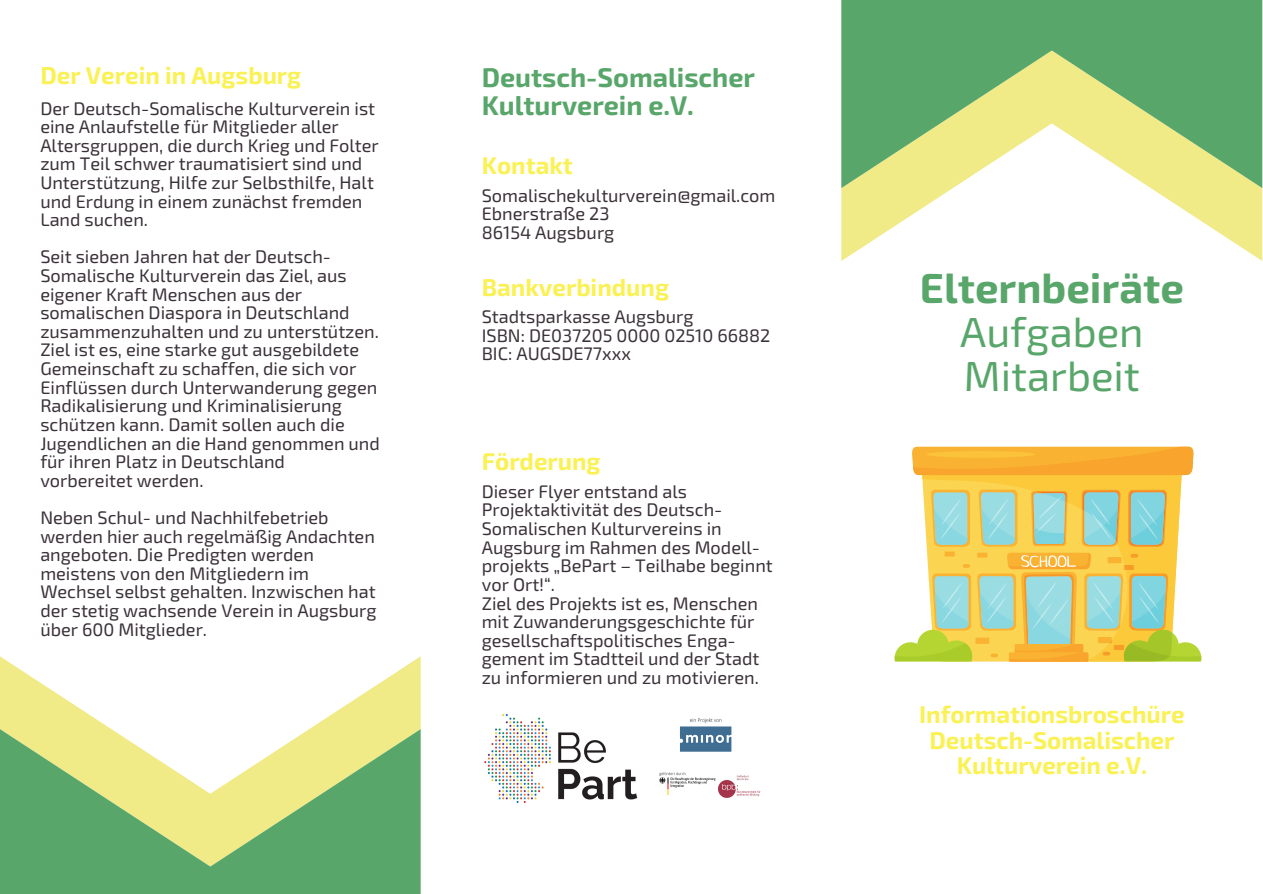
<style>
.page{position:relative;width:1263px;height:894px;background:#fff}
.page>*{position:absolute;margin:0;border:0;box-sizing:border-box;transform-origin:0 0}
.t1{font:42px "Exo 2";color:#58a66a}
.t2{font:700 42px "Exo 2";color:#58a66a}
.t3{font:700 27px/28px "Exo 2";color:#58a66a}
.t4{font:700 24.15px "Exo 2";color:#faf155}
.t5{font:18.15px/18.6px "Exo 2";color:#3a3139}
</style>
<div class="page">
<svg style="left:0;top:656px;width:421px;height:73px"></svg>
<svg style="left:0;top:729px;width:421px;height:164px;background:#99c481"></svg>
<svg style="left:841px;top:188px;width:421px;height:73px"></svg>
<svg style="left:841px;top:0;width:421px;height:188px;background:#91c07e"></svg>
<img style="left:484px;top:714px;width:277px;height:89px">
<svg style="left:922px;top:475px;width:260px;height:77px;background:#e1d171"></svg>
<svg style="left:1082px;top:489px;width:39px;height:57px;background:#a0cbb7"></svg>
<svg style="left:1128px;top:489px;width:39px;height:57px;background:#99c7b6"></svg>
<svg style="left:1031px;top:491px;width:37px;height:55px;background:#aacfb8"></svg>
<svg style="left:895px;top:552px;width:307px;height:109px"></svg>
<svg style="left:912px;top:446px;width:281px;height:29px;background:#f9ad36"></svg>
<div style="left:926px;top:451px;width:109px;height:6px;background:#fbc339;border-radius:50%"></div>
<p class="t4" style="left:40px;top:60px;width:262px">Der Verein in Augsburg</p>
<p class="t5" style="left:40px;top:98px;width:340px">Der Deutsch-Somalische Kulturverein ist eine Anlaufstelle für Mitglieder aller Altersgruppen, die durch Krieg und Folter zum Teil schwer traumatisiert sind und Unterstützung, Hilfe zur Selbsthilfe, Halt und Erdung in einem zunächst fremden Land suchen.</p>
<p class="t5" style="left:40px;top:247px;width:308px">Seit sieben Jahren hat der Deutsch-<br>Somalische Kulturverein das Ziel, aus</p>
<p class="t5" style="left:40px;top:284px;width:311px">eigener Kraft Menschen aus der somalischen Diaspora in Deutschland</p>
<p class="t5" style="left:40px;top:321px;width:340px">zusammenzuhalten und zu unterstützen.<br>Ziel ist es, eine starke gut ausgebildete</p>
<p class="t5" style="left:40px;top:358px;width:338px">Gemeinschaft zu schaffen, die sich vor<br>Einflüssen durch Unterwanderung gegen</p>
<p class="t5" style="left:40px;top:395px;width:306px">Radikalisierung und Kriminalisierung schützen kann. Damit sollen auch die</p>
<p class="t5" style="left:40px;top:433px;width:341px">Jugendlichen an die Hand genommen und für ihren Platz in Deutschland</p>
<p class="t5" style="left:40px;top:470px;width:165px">vorbereitet werden.</p>
<p class="t5" style="left:40px;top:507px;width:336px">Neben Schul- und Nachhilfebetrieb werden hier auch regelmäßig Andachten</p>
<p class="t5" style="left:40px;top:544px;width:338px">angeboten. Die Predigten werden meistens von den Mitgliedern im Wechsel selbst gehalten. Inzwischen hat der stetig wachsende Verein in Augsburg über 600 Mitglieder.</p>
<p class="t3" style="left:482px;top:62px;width:275px">Deutsch-Somalischer<br>Kulturverein e.V.</p>
<p class="t4" style="left:482px;top:150px;width:93px">Kontakt</p>
<p class="t5" style="left:482px;top:185px;width:295px">Somalischekulturverein@gmail.com</p>
<p class="t5" style="left:482px;top:204px;width:129px">Ebnerstraße 23</p>
<p class="t5" style="left:482px;top:222px;width:134px">86154 Augsburg</p>
<p class="t4" style="left:482px;top:271px;width:189px">Bankverbindung</p>
<p class="t5" style="left:482px;top:306px;width:213px">Stadtsparkasse Augsburg</p>
<p class="t5" style="left:482px;top:325px;width:290px">ISBN: DE037205 0000 02510 66882</p>
<p class="t5" style="left:482px;top:344px;width:151px">BIC: AUGSDE77xxx</p>
<p class="t4" style="left:482px;top:446px;width:120px">Förderung</p>
<p class="t5" style="left:482px;top:481px;width:293px">Dieser Flyer entstand als<br>Projektaktivität des Deutsch-<br>Somalischen Kulturvereins in<br>Augsburg im Rahmen des Modell&shy;projekts „BePart – Teilhabe beginnt vor Ort!“.</p>
<p class="t5" style="left:482px;top:592px;width:278px">Ziel des Projekts ist es, Menschen mit Zuwanderungsgeschichte für</p>
<p class="t5" style="left:482px;top:630px;width:279px">gesellschaftspolitisches Enga&shy;gement im Stadtteil und der Stadt zu informieren und zu motivieren.</p>
<p class="t2" style="left:920px;top:261px;width:266px">Elternbeiräte</p>
<p class="t1" style="left:960px;top:305px;width:185px">Aufgaben</p>
<p class="t1" style="left:964px;top:349px;width:177px">Mitarbeit</p>
<p class="t4" style="left:919px;top:698px;width:267px">Informationsbroschüre</p>
<p class="t4" style="left:929px;top:724px;width:247px">Deutsch-Somalischer</p>
<p class="t4" style="left:957px;top:749px;width:192px">Kulturverein e.V.</p>
</div>
